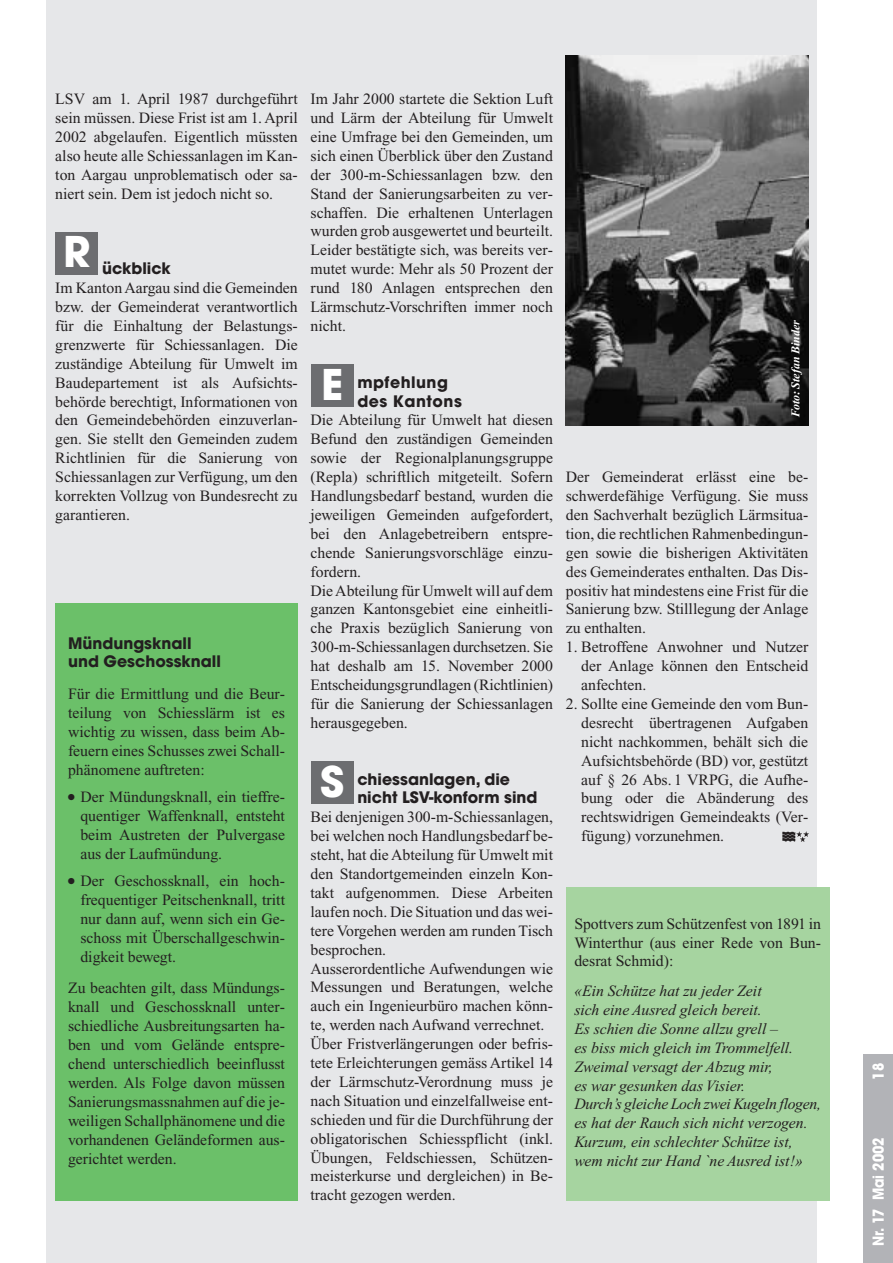
<style>
.page{position:relative;width:893px;height:1263px;background:#fff}
.page>*{position:absolute;margin:0;border:0;box-sizing:border-box;transform-origin:0 0}
.t1{font:700 42px "Avant Garde";color:#fff}
.t2{font:15.75px/18.9px "Times New Roman";color:#231f20;text-align:justify}
.t3{font:italic 15.75px/18.9px "Times New Roman";color:#231f20}
.t4{font:700 15.75px/18.9px "Avant Garde";color:#231f20}
.t5{font:700 15.75px/18.9px "Avant Garde";letter-spacing:.03em;color:#231f20}
.t6{font:700 15px "Avant Garde";color:#fff;scale:.9 1}
.t7{font:italic 700 12px "Times New Roman";color:#fff}
</style>
<div class="page">
<div style="left:47px;top:0;width:769px;height:1263px;background:#e6e7e9"></div>
<div style="left:56px;top:232px;width:42px;height:42px;background:#6c6d70"></div>
<div style="left:863px;top:1054px;width:29px;height:209px;background:#b2b3b7"></div>
<div style="left:311px;top:761px;width:42px;height:42px;background:#6c6d70"></div>
<div style="left:311px;top:364px;width:42px;height:43px;background:#6c6d70"></div>
<div style="left:55px;top:603px;width:243px;height:597px;background:#6bc069"></div>
<div style="left:566px;top:887px;width:263px;height:313px;background:#a6d4a0"></div>
<img style="left:566px;top:56px;width:242px;height:369px">
<img style="left:782px;top:832px;width:26px;height:10px">
<p class="t2" style="left:55px;top:91px;width:244px">LSV am 1. April 1987 durchgeführt sein müssen. Diese Frist ist am 1. April 2002 abgelaufen. Eigentlich müssten also heute alle Schiessanlagen im Kan&shy;ton Aargau unproblematisch oder sa&shy;niert sein. Dem ist jedoch nicht so.</p>
<h1 class="t1" style="left:63px;top:236px;width:29px">R</h1>
<p class="t4" style="left:102px;top:260px;width:70px">ückblick</p>
<p class="t2" style="left:55px;top:280px;width:244px">Im Kanton Aargau sind die Gemeinden bzw. der Gemeinderat verantwortlich für die Einhaltung der Belastungs&shy;grenzwerte für Schiessanlagen. Die zuständige Abteilung für Umwelt im Baudepartement ist als Aufsichts&shy;behörde berechtigt, Informationen von den Gemeindebehörden einzuverlan&shy;gen. Sie stellt den Gemeinden zudem Richtlinien für die Sanierung von Schiessanlagen zur Verfügung, um den korrekten Vollzug von Bundesrecht zu garantieren.</p>
<p class="t4" style="left:68px;top:635px;width:154px">Mündungsknall und Geschossknall</p>
<p class="t2" style="left:68px;top:686px;width:218px">Für die Ermittlung und die Beur&shy;teilung von Schiesslärm ist es wichtig zu wissen, dass beim Ab&shy;feuern eines Schusses zwei Schall&shy;phänomene auftreten:</p>
<p class="t2" style="left:80px;top:789px;width:206px">Der Mündungsknall, ein tieffre&shy;quentiger Waffenknall, entsteht beim Austreten der Pulvergase aus der Laufmündung.</p>
<p class="t2" style="left:80px;top:873px;width:206px">Der Geschossknall, ein hoch&shy;frequentiger Peitschenknall, tritt nur dann auf, wenn sich ein Ge&shy;schoss mit Überschallgeschwin&shy;digkeit bewegt.</p>
<p class="t2" style="left:68px;top:980px;width:218px">Zu beachten gilt, dass Mündungs&shy;knall und Geschossknall unter&shy;schiedliche Ausbreitungsarten ha&shy;ben und vom Gelände entspre&shy;chend unterschiedlich beeinflusst werden. Als Folge davon müssen Sanierungsmassnahmen auf die je&shy;weiligen Schallphänomene und die vorhandenen Geländeformen aus&shy;gerichtet werden.</p>
<p class="t2" style="left:310px;top:91px;width:244px">Im Jahr 2000 startete die Sektion Luft und Lärm der Abteilung für Umwelt eine Umfrage bei den Gemeinden, um sich einen Überblick über den Zustand der 300-m-Schiessanlagen bzw. den Stand der Sanierungsarbeiten zu ver&shy;schaffen. Die erhaltenen Unterlagen wurden grob ausgewertet und beurteilt.<br>Leider bestätigte sich, was bereits ver&shy;mutet wurde: Mehr als 50 Prozent der rund 180 Anlagen entsprechen den Lärmschutz-Vorschriften immer noch nicht.</p>
<h1 class="t1" style="left:321px;top:369px;width:24px">E</h1>
<p class="t5" style="left:357px;top:374px;width:106px">mpfehlung des Kantons</p>
<p class="t2" style="left:310px;top:412px;width:244px;text-align:left">Die Abteilung für Umwelt hat diesen Befund den zuständigen Gemeinden sowie der Regionalplanungsgruppe (Repla) schriftlich mitgeteilt. Sofern Handlungsbedarf bestand, wurden die jeweiligen Gemeinden aufgefordert, bei den Anlagebetreibern entspre&shy;chende Sanierungsvorschläge einzu&shy;fordern.<br>Die Abteilung für Umwelt will auf dem ganzen Kantonsgebiet eine einheitli&shy;che Praxis bezüglich Sanierung von 300-m-Schiessanlagen durchsetzen. Sie hat deshalb am 15. November 2000<br>Entscheidungsgrundlagen (Richtlinien) für die Sanierung der Schiessanlagen herausgegeben.</p>
<h1 class="t1" style="left:320px;top:765px;width:26px">S</h1>
<p class="t4" style="left:357px;top:771px;width:182px">chiessanlagen, die nicht LSV-konform sind</p>
<p class="t2" style="left:310px;top:809px;width:244px;text-align:left">Bei denjenigen 300-m-Schiessanlagen, bei welchen noch Handlungsbedarf be&shy;steht, hat die Abteilung für Umwelt mit den Standortgemeinden einzeln Kon&shy;takt aufgenommen. Diese Arbeiten laufen noch. Die Situation und das wei&shy;tere Vorgehen werden am runden Tisch besprochen.<br>Ausserordentliche Aufwendungen wie Messungen und Beratungen, welche auch ein Ingenieurbüro machen könn&shy;te, werden nach Aufwand verrechnet.<br>Über Fristverlängerungen oder befris&shy;tete Erleichterungen gemäss Artikel 14 der Lärmschutz-Verordnung muss je nach Situation und einzelfallweise ent&shy;schieden und für die Durchführung der obligatorischen Schiesspflicht (inkl.<br>Übungen, Feldschiessen, Schützen&shy;meisterkurse und dergleichen) in Be&shy;tracht gezogen werden.</p>
<p class="t7" style="left:791px;top:417px;width:99px;rotate:-90deg">Foto: Stefan Binder</p>
<p class="t2" style="left:566px;top:469px;width:244px">Der Gemeinderat erlässt eine be&shy;schwerdefähige Verfügung. Sie muss den Sachverhalt bezüglich Lärmsitua&shy;tion, die rechtlichen Rahmenbedingun&shy;gen sowie die bisherigen Aktivitäten des Gemeinderates enthalten. Das Dis&shy;positiv hat mindestens eine Frist für die Sanierung bzw. Stilllegung der Anlage zu enthalten.</p>
<p class="t2" style="left:581px;top:639px;width:228px;text-indent:-15px">1. Betroffene Anwohner und Nutzer der Anlage können den Entscheid anfechten.</p>
<p class="t2" style="left:581px;top:696px;width:228px;text-indent:-15px">2. Sollte eine Gemeinde den vom Bun&shy;desrecht übertragenen Aufgaben nicht nachkommen, behält sich die Aufsichtsbehörde (BD) vor, gestützt auf § 26 Abs. 1 VRPG, die Aufhe&shy;bung oder die Abänderung des rechtswidrigen Gemeindeakts (Ver&shy;fügung) vorzunehmen.</p>
<p class="t2" style="left:574px;top:915px;width:248px">Spottvers zum Schützenfest von 1891 in Winterthur (aus einer Rede von Bun&shy;desrat Schmid):</p>
<p class="t3" style="left:574px;top:983px;width:248px">«Ein Schütze hat zu jeder Zeit<br>sich eine Ausred gleich bereit.<br>Es schien die Sonne allzu grell –<br>es biss mich gleich im Trommelfell.<br>Zweimal versagt der Abzug mir,<br>es war gesunken das Visier.<br>Durch’s gleiche Loch zwei Kugeln flogen, es hat der Rauch sich nicht verzogen.<br>Kurzum, ein schlechter Schütze ist, wem nicht zur Hand `ne Ausred ist!»</p>
<p class="t6" style="left:872px;top:1080px;width:20px;rotate:-90deg">18</p>
<p class="t6" style="left:872px;top:1246px;width:122px;rotate:-90deg">Nr. 17 Mai 2002</p>
</div>
